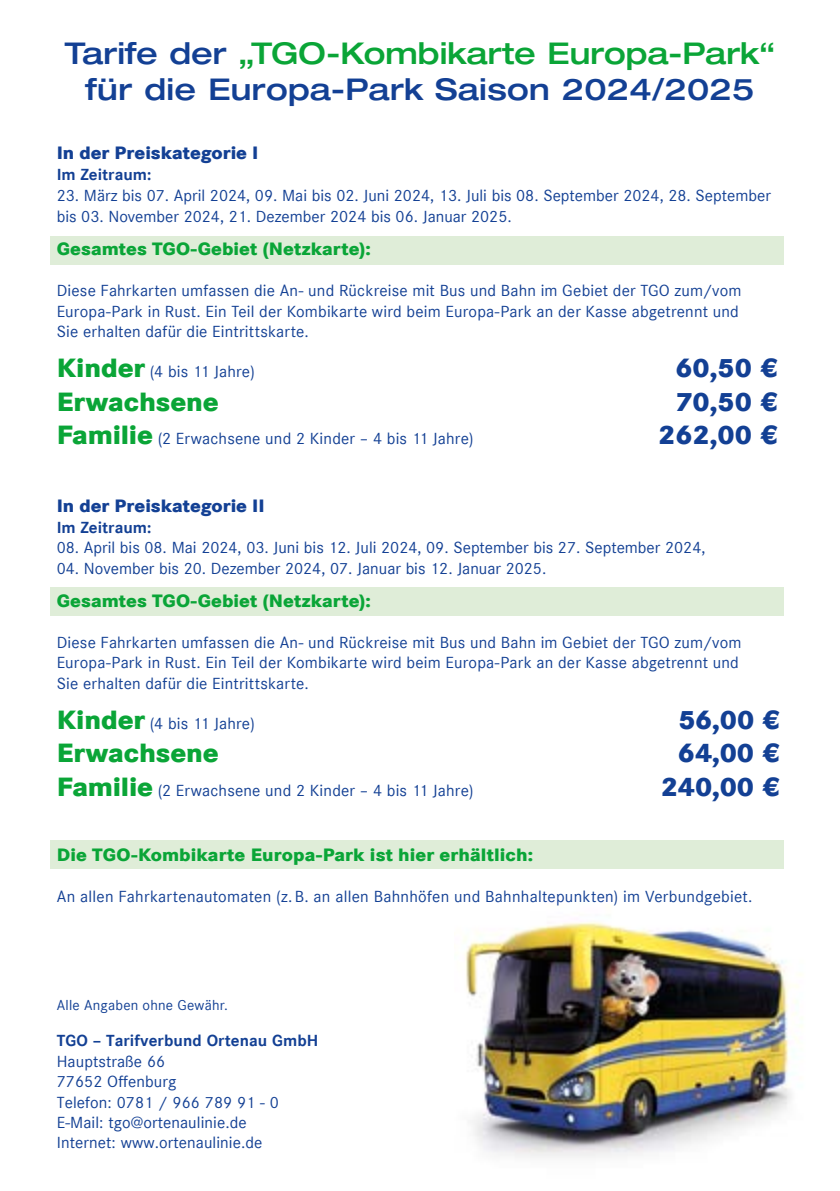
<style>
.page{position:relative;width:840px;height:1191px;background:#fff}
.page>*{position:absolute;margin:0;border:0;box-sizing:border-box;transform-origin:0 0}
.t1{font:500 expanded 30px/36px "Helvetica Neue LT Std";letter-spacing:.005em;color:#134094;text-align:center}
.t2{font:800 28px "Corporate S Pro";color:#134094}
.t3{font:800 28px "Corporate S Pro";color:#0aa537}
.t4{font:800 19px "Corporate S Pro";letter-spacing:.005em;color:#0aa537}
.t5{font:800 19px "Corporate S Pro";color:#134094}
.t6{font:17px/20.4px "Corporate S Pro";letter-spacing:.01em;color:#134094}
.t7{font:700 17px "Corporate S Pro";letter-spacing:.005em;color:#134094}
.t8{font:15px "Corporate S Pro";letter-spacing:.015em;color:#134094}
.s1{color:#0aa537}
.s2{font-weight:800;font-size:28px;color:#0aa537}
</style>
<div class="page">
<img style="left:454px;top:865px;width:348px;height:293px">
<div style="left:50px;top:236px;width:732px;height:28px;background:#dfedd8"></div>
<div style="left:50px;top:587px;width:732px;height:28px;background:#dfedd8"></div>
<div style="left:50px;top:840px;width:732px;height:28px;background:#dfedd8"></div>
<h1 class="t1" style="left:65px;top:35px;width:711px">Tarife der <span class="s1">„TGO-Kombikarte Europa-Park“ </span>für die Europa-Park Saison 2024/2025</h1>
<p class="t5" style="left:57px;top:138px;width:203px">In der Preiskategorie I</p>
<p class="t7" style="left:57px;top:161px;width:96px">Im Zeitraum:</p>
<p class="t6" style="left:57px;top:183px;width:715px;line-height:21px">23. März bis 07. April 2024, 09. Mai bis 02. Juni 2024, 13. Juli bis 08. September 2024, 28. September bis 03. November 2024, 21. Dezember 2024 bis 06. Januar 2025.</p>
<p class="t4" style="left:57px;top:234px;width:315px">Gesamtes TGO-Gebiet (Netzkarte):</p>
<p class="t6" style="left:57px;top:279px;width:685px">Diese Fahrkarten umfassen die An- und Rückreise mit Bus und Bahn im Gebiet der TGO zum/vom<br>Europa-Park in Rust. Ein Teil der Kombikarte wird beim Europa-Park an der Kasse abgetrennt und<br>Sie erhalten dafür die Eintrittskarte.</p>
<p class="t6" style="left:57px;top:360px;width:199px"><span class="s2">Kinder</span> (4 bis 11 Jahre)</p>
<h2 class="t2" style="left:675px;top:345px;width:103px">60,50 €</h2>
<h2 class="t3" style="left:57px;top:379px;width:163px">Erwachsene</h2>
<h2 class="t2" style="left:675px;top:379px;width:104px">70,50 €</h2>
<p class="t6" style="left:57px;top:427px;width:418px"><span class="s2">Familie</span> (2 Erwachsene und 2 Kinder – 4 bis 11 Jahre)</p>
<h2 class="t2" style="left:657px;top:412px;width:121px">262,00 €</h2>
<p class="t5" style="left:57px;top:490px;width:209px">In der Preiskategorie II</p>
<p class="t7" style="left:57px;top:514px;width:96px">Im Zeitraum:</p>
<p class="t6" style="left:57px;top:536px;width:650px">08. April bis 08. Mai 2024, 03. Juni bis 12. Juli 2024, 09. September bis 27. September 2024,</p>
<p class="t6" style="left:57px;top:556px;width:491px">04. November bis 20. Dezember 2024, 07. Januar bis 12. Januar 2025.</p>
<p class="t4" style="left:57px;top:585px;width:315px">Gesamtes TGO-Gebiet (Netzkarte):</p>
<p class="t6" style="left:57px;top:631px;width:685px">Diese Fahrkarten umfassen die An- und Rückreise mit Bus und Bahn im Gebiet der TGO zum/vom<br>Europa-Park in Rust. Ein Teil der Kombikarte wird beim Europa-Park an der Kasse abgetrennt und<br>Sie erhalten dafür die Eintrittskarte.</p>
<p class="t6" style="left:57px;top:711px;width:199px"><span class="s2">Kinder</span> (4 bis 11 Jahre)</p>
<h2 class="t2" style="left:678px;top:697px;width:103px">56,00 €</h2>
<h2 class="t3" style="left:57px;top:730px;width:163px">Erwachsene</h2>
<h2 class="t2" style="left:677px;top:730px;width:103px">64,00 €</h2>
<p class="t6" style="left:57px;top:779px;width:418px"><span class="s2">Familie</span> (2 Erwachsene und 2 Kinder – 4 bis 11 Jahre)</p>
<h2 class="t2" style="left:660px;top:764px;width:120px">240,00 €</h2>
<p class="t4" style="left:57px;top:839px;width:477px">Die TGO-Kombikarte Europa-Park ist hier erhältlich:</p>
<p class="t6" style="left:57px;top:884px;width:697px">An allen Fahrkartenautomaten (z. B. an allen Bahnhöfen und Bahnhaltepunkten) im Verbundgebiet.</p>
<p class="t8" style="left:57px;top:993px;width:172px">Alle Angaben ohne Gewähr.</p>
<p class="t7" style="left:57px;top:1027px;width:263px">TGO – Tarifverbund Ortenau GmbH</p>
<p class="t6" style="left:57px;top:1049px;width:223px">Hauptstraße 66<br>77652 Offenburg<br>Telefon: 0781 / 966 789 91 - 0<br>E-Mail: tgo@ortenaulinie.de<br>Internet: www.ortenaulinie.de</p>
</div>
